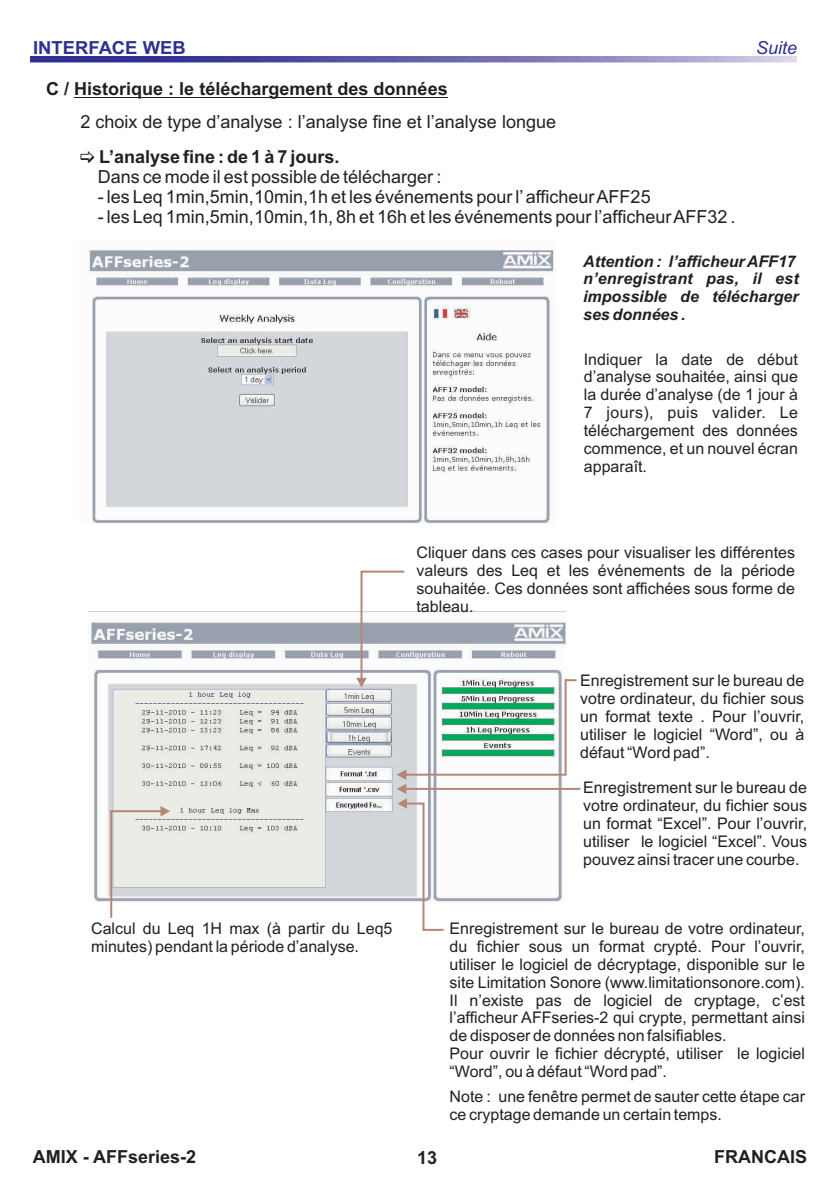
<style>
.page{position:relative;width:840px;height:1191px;background:#fff}
.page>*{position:absolute;margin:0;border:0;box-sizing:border-box;transform-origin:0 0}
.t1{font:18px "Arial";color:#231f20}
.t2{font:700 18px "Arial";color:#231f20}
.t3{font:700 18px "Arial";color:#2e3092}
.t4{font:italic 18px "Arial";color:#2e3092}
.t5{font:16px/17.8px "Arial";color:#231f20;text-align:justify}
.t6{font:italic 700 16px/17.8px "Arial";color:#231f20}
</style>
<div class="page">
<img style="left:91px;top:621px;width:265px;height:282px">
<hr style="left:74px;top:97px;width:373px;height:1px;background:#231f20">
<img style="left:30px;top:57px;width:766px;height:5px">
<svg style="left:110px;top:806px;width:60px;height:111px;background:#e5e3df"></svg>
<svg style="left:356px;top:570px;width:224px;height:361px"></svg>
<img style="left:88px;top:249px;width:466px;height:275px">
<p class="t3" style="left:33px;top:41px;width:154px">INTERFACE WEB</p>
<p class="t4" style="left:755px;top:41px;width:43px">Suite</p>
<p class="t2" style="left:46px;top:82px;width:403px">C / Historique : le téléchargement des données</p>
<p class="t1" style="left:80px;top:115px;width:477px">2 choix de type d’analyse : l’analyse fine et l’analyse longue</p>
<p class="t2" style="left:99px;top:150px;width:242px">L’analyse fine : de 1 à 7 jours.</p>
<p class="t1" style="left:98px;top:170px;width:345px">Dans ce mode il est possible de télécharger :</p>
<p class="t1" style="left:98px;top:190px;width:554px">- les Leq 1min,5min,10min,1h et les événements pour l’afficheur AFF25</p>
<p class="t1" style="left:98px;top:210px;width:639px">- les Leq 1min,5min,10min,1h, 8h et 16h et les événements pour l’afficheur AFF32 .</p>
<p class="t6" style="left:583px;top:253px;width:217px">Attention : l’afficheur AFF17 n’enregistrant pas, il est impossible de télécharger ses données .</p>
<p class="t5" style="left:583px;top:351px;width:216px">Indiquer la date de début d’analyse souhaitée, ainsi que la durée d’analyse (de 1 jour à 7 jours), puis valider. Le téléchargement des données commence, et un nouvel écran apparaît.</p>
<p class="t5" style="left:416px;top:545px;width:380px">Cliquer dans ces cases pour visualiser les différentes valeurs des Leq et les événements de la période souhaitée. Ces données sont affichées sous forme de tableau.</p>
<p class="t5" style="left:91px;top:921px;width:303px">Calcul du Leq 1H max (à partir du Leq5 minutes) pendant la période d’analyse.</p>
<p class="t5" style="left:579px;top:673px;width:225px">Enregistrement sur le bureau de votre ordinateur, du fichier sous un format texte . Pour l’ouvrir, utiliser le logiciel “Word”, ou à défaut “Word pad”.</p>
<p class="t5" style="left:583px;top:780px;width:225px">Enregistrement sur le bureau de votre ordinateur, du fichier sous un format “Excel”. Pour l’ouvrir, utiliser le logiciel “Excel”. Vous pouvez ainsi tracer une courbe.</p>
<p class="t5" style="left:449px;top:921px;width:357px">Enregistrement sur le bureau de votre ordinateur, du fichier sous un format crypté. Pour l’ouvrir, utiliser le logiciel de décryptage, disponible sur le site Limitation Sonore (www.limitationsonore.com).</p>
<p class="t5" style="left:449px;top:992px;width:357px">Il n’existe pas de logiciel de cryptage, c’est l’afficheur AFFseries-2 qui crypte, permettant ainsi de disposer de données non falsifiables.</p>
<p class="t5" style="left:449px;top:1046px;width:357px">Pour ouvrir le fichier décrypté, utiliser le logiciel “Word”, ou à défaut “Word pad”.</p>
<p class="t5" style="left:449px;top:1088px;width:357px">Note : une fenêtre permet de sauter cette étape car ce cryptage demande un certain temps.</p>
<p class="t2" style="left:33px;top:1150px;width:165px">AMIX - AFFseries-2</p>
<p class="t2" style="left:417px;top:1150px;width:22px">13</p>
<p class="t2" style="left:713px;top:1150px;width:94px">FRANCAIS</p>
</div>
